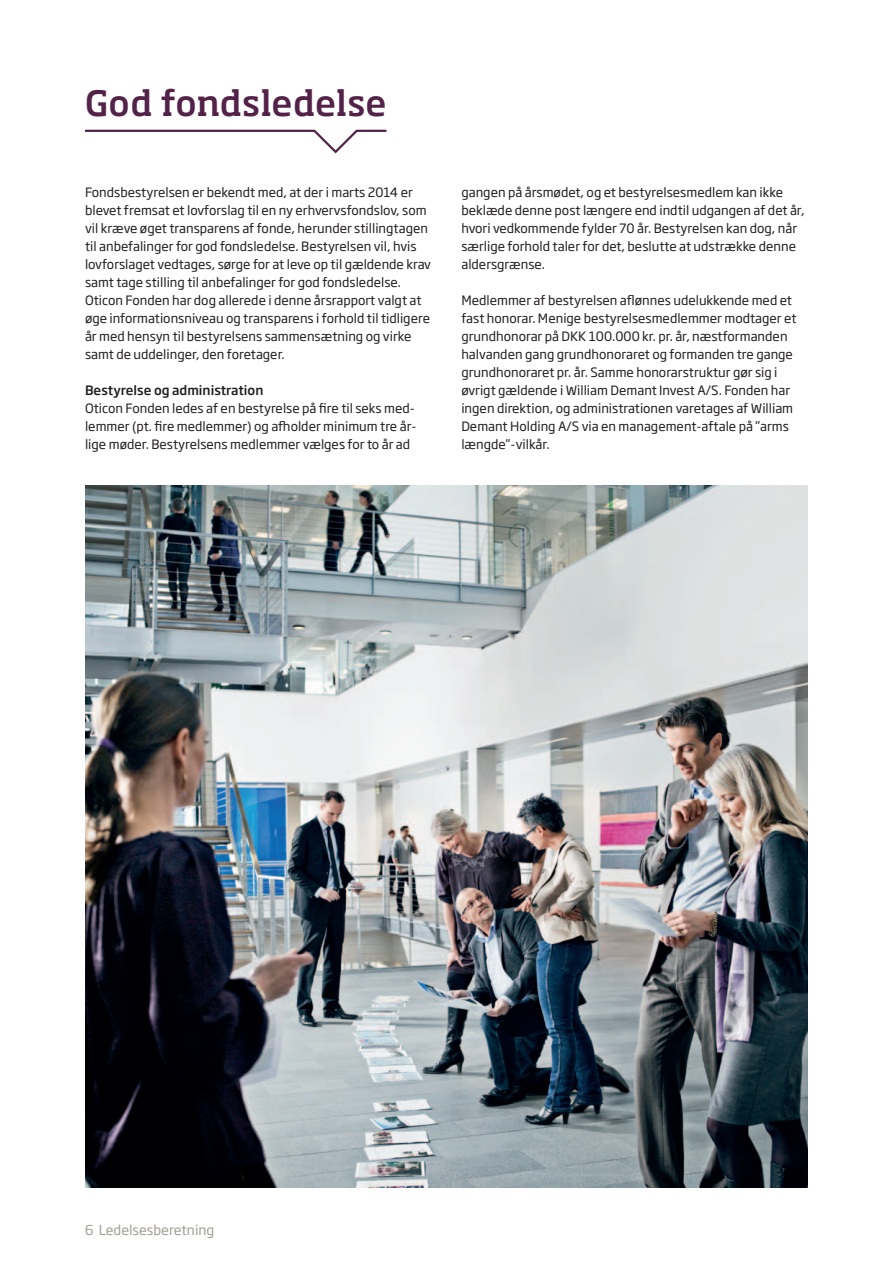
<style>
.page{position:relative;width:893px;height:1263px;background:#fff}
.page>*{position:absolute;margin:0;border:0;box-sizing:border-box;transform-origin:0 0}
.t1{font:500 34.5px "Soho Pro";letter-spacing:.01em;color:#532249}
.t2{font:13.5px "Soho Gothic Pro";color:#a29e94}
.t3{font:12.75px/18px "Soho Gothic Pro";color:#231f20}
.t4{font:500 12.75px "Soho Gothic Pro";color:#231f20}
</style>
<div class="page">
<svg style="left:85px;top:129px;width:302px;height:25px"></svg>
<img style="left:85px;top:485px;width:723px;height:702px">
<h1 class="t1" style="left:85px;top:79px;width:303px">God fondsledelse</h1>
<p class="t3" style="left:85px;top:183px;width:348px">Fondsbestyrelsen er bekendt med, at der i marts 2014 er blevet fremsat et lovforslag til en ny erhvervsfondslov, som vil kræve øget transparens af fonde, herunder stillingtagen til anbefalinger for god fondsledelse. Bestyrelsen vil, hvis lovforslaget vedtages, sørge for at leve op til gældende krav samt tage stilling til anbefalinger for god fondsledelse.<br>Oticon Fonden har dog allerede i denne årsrapport valgt at øge informationsniveau og transparens i forhold til tidligere år med hensyn til bestyrelsens sammensætning og virke samt de uddelinger, den foretager.</p>
<p class="t4" style="left:85px;top:381px;width:180px">Bestyrelse og administration</p>
<p class="t3" style="left:85px;top:399px;width:333px">Oticon Fonden ledes af en bestyrelse på fire til seks med&shy;lemmer (pt. fire medlemmer) og afholder minimum tre år&shy;lige møder. Bestyrelsens medlemmer vælges for to år ad</p>
<p class="t3" style="left:461px;top:183px;width:345px">gangen på årsmødet, og et bestyrelsesmedlem kan ikke beklæde denne post længere end indtil udgangen af det år, hvori vedkommende fylder 70 år. Bestyrelsen kan dog, når særlige forhold taler for det, beslutte at udstrække denne aldersgrænse.</p>
<p class="t3" style="left:461px;top:291px;width:337px">Medlemmer af bestyrelsen aflønnes udelukkende med et fast honorar. Menige bestyrelsesmedlemmer modtager et grundhonorar på DKK 100.000 kr. pr. år, næstformanden halvanden gang grundhonoraret og formanden tre gange grundhonoraret pr. år. Samme honorarstruktur gør sig i øvrigt gældende i William Demant Invest A/S. Fonden har ingen direktion, og administrationen varetages af William Demant Holding A/S via en management-aftale på ”arms længde”-vilkår.</p>
<p class="t2" style="left:85px;top:1220px;width:131px">6 Ledelsesberetning</p>
</div>
